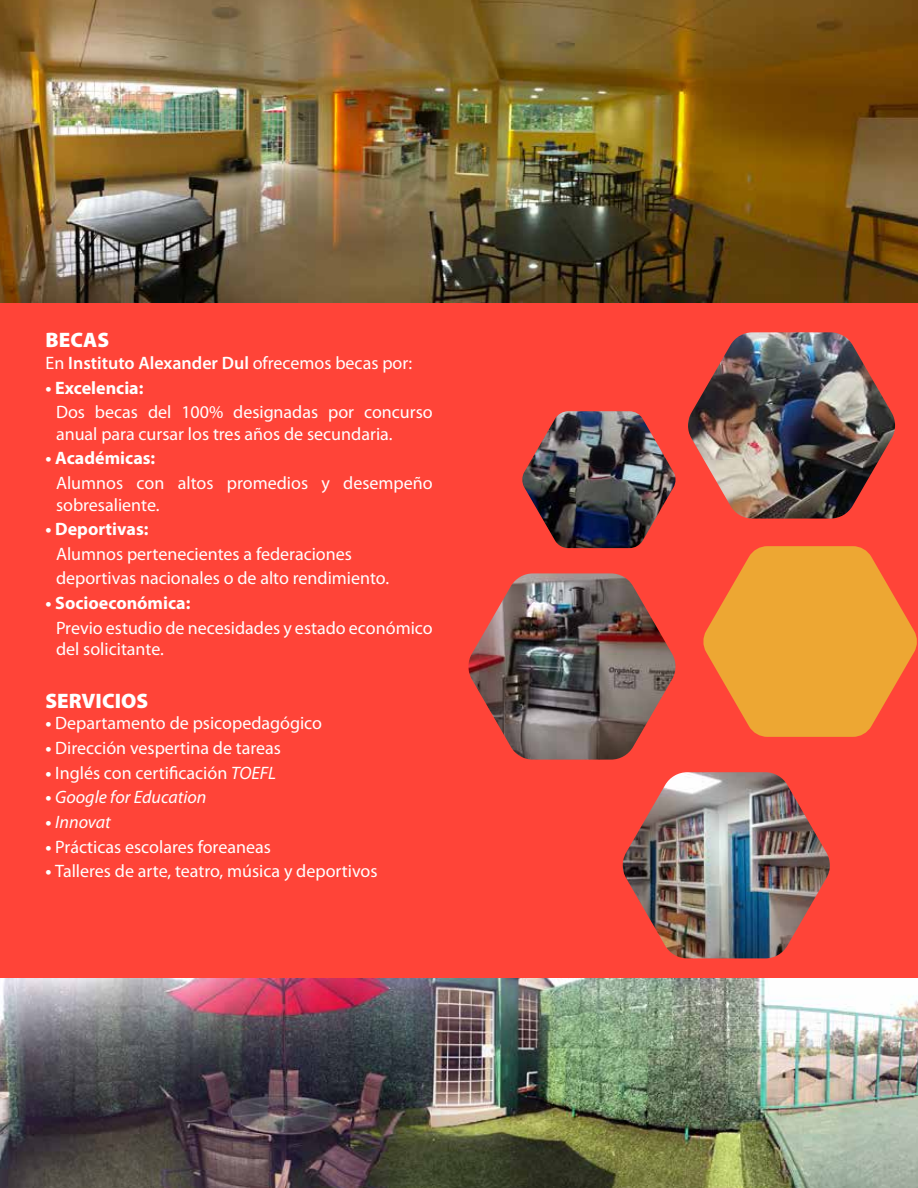
<style>
.page{position:relative;width:918px;height:1188px;background:#ff4438}
.page>*{position:absolute;margin:0;border:0;box-sizing:border-box;transform-origin:0 0}
.t1{font:900 21px "Myriad Pro";color:#fff}
.t2{font:18px/21.6px "Myriad Pro";color:#fff}
.t3{font:700 18px "Myriad Pro";color:#fff}
.t4{font:600 18px "Myriad Pro";color:#fff}
.t5{font:italic 18px "Myriad Pro";color:#fff}
.s1{font-weight:400}
.s2{font-weight:700}
.s3{font-style:italic}
.s4{font-weight:700;font-style:normal}
</style>
<div class="page">
<img style="left:688px;top:332px;width:208px;height:187px">
<img style="left:468px;top:573px;width:208px;height:187px">
<img style="left:622px;top:772px;width:208px;height:186px">
<img style="left:0;top:0;width:918px;height:302px">
<img style="left:0;top:978px;width:918px;height:210px">
<img style="left:522px;top:411px;width:154px;height:137px">
<svg style="left:703px;top:546px;width:214px;height:191px"></svg>
<p class="t1" style="left:46px;top:328px;width:65px">BECAS</p>
<p class="t4" style="left:46px;top:353px;width:368px"><span class="s1">En</span> Instituto Alexander Dul <span class="s1">ofrecemos becas por:</span></p>
<p class="t3" style="left:46px;top:377px;width:99px">• Excelencia:</p>
<p class="t2" style="left:56px;top:402px;width:378px">Dos becas del 100% designadas por concurso anual para cursar los tres años de secundaria.</p>
<p class="t3" style="left:46px;top:448px;width:111px">• Académicas:</p>
<p class="t2" style="left:56px;top:472px;width:378px">Alumnos con altos promedios y desempeño sobresaliente.</p>
<p class="t3" style="left:46px;top:519px;width:105px">• Deportivas:</p>
<p class="t2" style="left:56px;top:542px;width:335px;line-height:24.6px">Alumnos pertenecientes a federaciones deportivas nacionales o de alto rendimiento.</p>
<p class="t3" style="left:46px;top:593px;width:146px">• Socioeconómica:</p>
<p class="t2" style="left:56px;top:617px;width:378px">Previo estudio de necesidades y estado económico del solicitante.</p>
<p class="t1" style="left:46px;top:689px;width:104px">SERVICIOS</p>
<p class="t2" style="left:46px;top:713px;width:278px"><span class="s2">•</span> Departamento de psicopedagógico</p>
<p class="t2" style="left:46px;top:738px;width:237px"><span class="s2">•</span> Dirección vespertina de tareas</p>
<p class="t2" style="left:46px;top:762px;width:232px"><span class="s2">•</span> Inglés con certificación <span class="s3">TOEFL</span></p>
<p class="t5" style="left:46px;top:788px;width:162px"><span class="s4">•</span> Google for Education</p>
<p class="t5" style="left:46px;top:812px;width:67px"><span class="s4">•</span> Innovat</p>
<p class="t2" style="left:46px;top:836px;width:227px"><span class="s2">•</span> Prácticas escolares foreaneas</p>
<p class="t2" style="left:46px;top:861px;width:334px"><span class="s2">•</span> Talleres de arte, teatro, música y deportivos</p>
</div>
